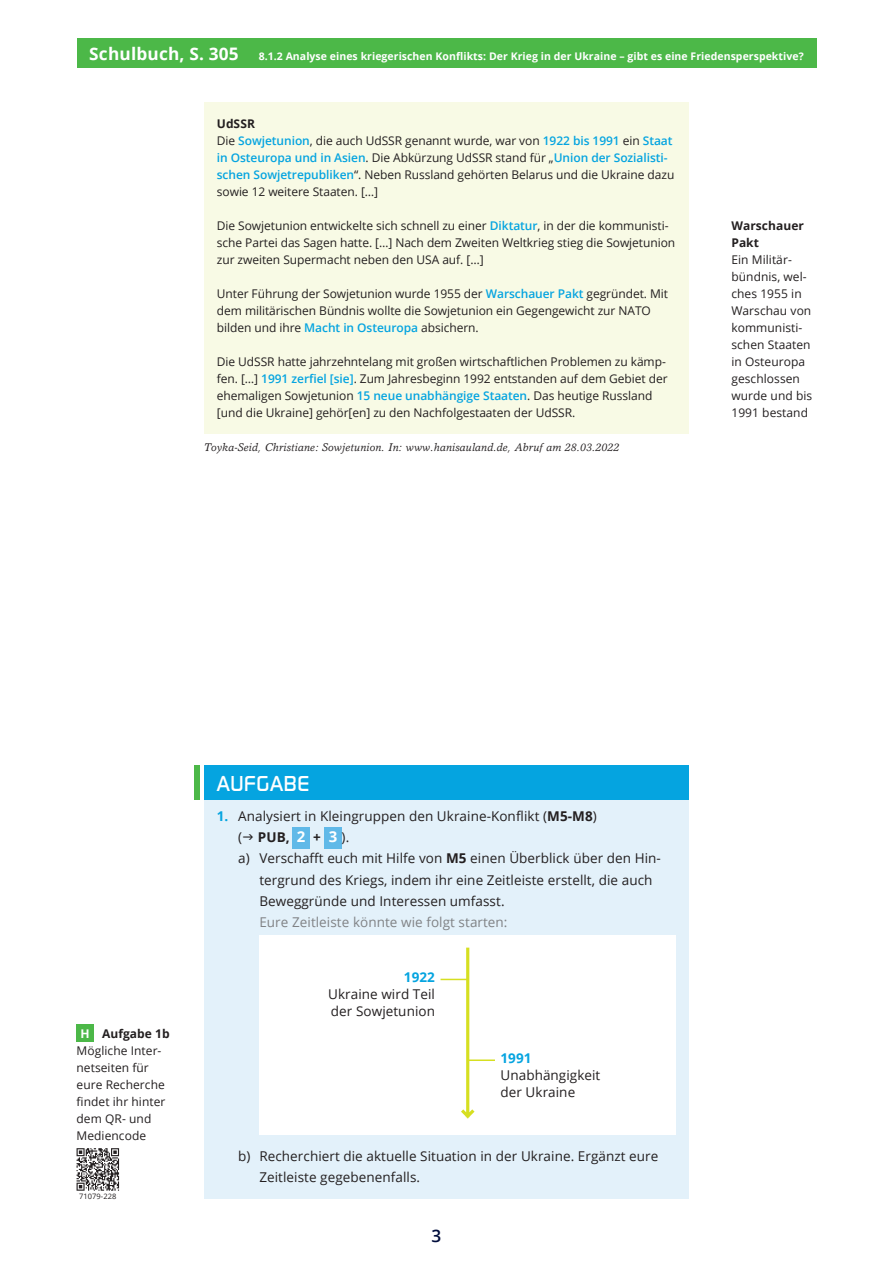
<style>
.page{position:relative;width:893px;height:1263px;background:#fff}
.page>*{position:absolute;margin:0;border:0;box-sizing:border-box;transform-origin:0 0}
.t1{font:500 22.5px "Digital EF";letter-spacing:.025em;color:#fff}
.t2{font:600 17.25px "Open Sans";color:#000d3c}
.t3{font:13.5px/17px "Open Sans";letter-spacing:.005em;color:#231f20}
.t4{font:13.5px "Open Sans";letter-spacing:.005em;color:#808285}
.t5{font:700 13.5px "Open Sans";color:#231f20}
.t6{font:700 13.5px "Open Sans";letter-spacing:.005em;color:#05a4e0}
.t7{font:12px/17px "Open Sans";letter-spacing:-.005em;color:#231f20}
.t8{font:700 12px/17px "Open Sans";letter-spacing:.005em;color:#231f20}
.t9{font:italic 11.25px "Garth Graphic";letter-spacing:.01em;color:#231f20}
.t10{font:700 10.5px "Open Sans";letter-spacing:.005em;color:#fff}
.t11{font:7.5px "Open Sans";letter-spacing:.005em;color:#231f20}
.s1{font-size:17.25px}
.s2{font-weight:700}
.s3{font-weight:600;color:#05a4e0}
.s4{font-weight:700;color:#fff}
.s5{font-weight:700;color:#05a4e0}
.s6{font-weight:400}
.s7{font-size:15px;color:#fff}
</style>
<div class="page">
<div style="left:77px;top:38px;width:739px;height:30px;background:#4cb848"></div>
<div style="left:204px;top:102px;width:485px;height:332px;background:#f8fae5"></div>
<div style="left:204px;top:765px;width:485px;height:434px;background:#e3f1fa"></div>
<div style="left:204px;top:765px;width:485px;height:34px;background:#05a4e0"></div>
<div style="left:194px;top:765px;width:6px;height:34px;background:#4cb848"></div>
<div style="left:293px;top:827px;width:17px;height:21px;background:#60b9e8"></div>
<div style="left:325px;top:827px;width:17px;height:21px;background:#60b9e8"></div>
<div style="left:77px;top:1025px;width:17px;height:17px;background:#4cb848"></div>
<svg style="left:77px;top:1148px;width:42px;height:43px"></svg>
<div style="left:259px;top:935px;width:417px;height:200px;background:#fff"></div>
<hr style="left:468px;top:1059px;width:27px;height:2px;background:#d6df21">
<svg style="left:441px;top:948px;width:33px;height:170px"></svg>
<p class="t10" style="left:89px;top:48px;width:716px"><span class="s1">Schulbuch, S. 305</span> 8.1.2 Analyse eines kriegerischen Konflikts: Der Krieg in der Ukraine – gibt es eine Friedensperspektive?</p>
<p class="t7" style="left:217px;top:114px;width:459px"><span class="s2">UdSSR<br></span>Die <span class="s3">Sowjetunion</span>, die auch UdSSR genannt wurde, war von <span class="s3">1922 bis 1991</span> ein <span class="s3">Staat in Osteuropa und in Asien</span>. Die Abkürzung UdSSR stand für „<span class="s3">Union der Sozialisti&shy;schen Sowjetrepubliken</span>“. Neben Russland gehörten Belarus und die Ukraine dazu sowie 12 weitere Staaten. […]</p>
<p class="t7" style="left:217px;top:216px;width:460px">Die Sowjetunion entwickelte sich schnell zu einer <span class="s3">Diktatur</span>, in der die kommunisti&shy;sche Partei das Sagen hatte. […] Nach dem Zweiten Weltkrieg stieg die Sowjetunion zur zweiten Supermacht neben den USA auf. […]</p>
<p class="t7" style="left:217px;top:284px;width:453px">Unter Führung der Sowjetunion wurde 1955 der <span class="s3">Warschauer Pakt</span> gegründet. Mit dem militärischen Bündnis wollte die Sowjetunion ein Gegengewicht zur NATO bilden und ihre <span class="s3">Macht in Osteuropa</span> absichern.</p>
<p class="t7" style="left:217px;top:353px;width:452px">Die UdSSR hatte jahrzehntelang mit großen wirtschaftlichen Problemen zu kämp&shy;fen. […] <span class="s3">1991 zerfiel [sie]</span>. Zum Jahresbeginn 1992 entstanden auf dem Gebiet der ehemaligen Sowjetunion <span class="s3">15 neue unabhängige Staaten</span>. Das heutige Russland [und die Ukraine] gehör[en] zu den Nachfolgestaaten der UdSSR.</p>
<p class="t9" style="left:204px;top:440px;width:417px">Toyka-Seid, Christiane: Sowjetunion. In: www.hanisauland.de, Abruf am 28.03.2022</p>
<p class="t8" style="left:731px;top:216px;width:74px">Warschauer<br>Pakt</p>
<p class="t7" style="left:731px;top:250px;width:82px">Ein Militär&shy;bündnis, wel&shy;ches 1955 in<br>Warschau von kommunisti&shy;schen Staaten in Osteuropa geschlossen wurde und bis<br>1991 bestand</p>
<p class="t7" style="left:77px;top:1024px;width:95px;text-indent:4px"><span class="s4">H</span> <span class="s2">Aufgabe 1b<br></span>Mögliche Inter&shy;netseiten für eure Recherche findet ihr hinter dem QR- und<br>Mediencode</p>
<p class="t11" style="left:79px;top:1191px;width:39px">71079-228</p>
<h1 class="t1" style="left:217px;top:770px;width:94px">AUFGABE</h1>
<p class="t3" style="left:217px;top:807px;width:381px"><span class="s5">1.</span> Analysiert in Kleingruppen den Ukraine-Konflikt (<span class="s2">M5-M8</span>)</p>
<p class="t5" style="left:238px;top:827px;width:113px"><span class="s6">(</span> PUB, <span class="s7">2</span> + <span class="s7">3</span> <span class="s6">).</span></p>
<p class="t3" style="left:238px;top:849px;width:424px">a) Verschafft euch mit Hilfe von <span class="s2">M5</span> einen Überblick über den Hin-</p>
<p class="t3" style="left:259px;top:871px;width:395px">tergrund des Kriegs, indem ihr eine Zeitleiste erstellt, die auch</p>
<p class="t3" style="left:259px;top:892px;width:247px">Beweggründe und Interessen umfasst.</p>
<p class="t4" style="left:259px;top:913px;width:250px">Eure Zeitleiste könnte wie folgt starten:</p>
<p class="t6" style="left:404px;top:968px;width:33px">1922</p>
<p class="t3" style="left:328px;top:986px;width:108px">Ukraine wird Teil der Sowjetunion</p>
<p class="t6" style="left:500px;top:1049px;width:33px">1991</p>
<p class="t3" style="left:500px;top:1066px;width:101px">Unabhängigkeit der Ukraine</p>
<p class="t3" style="left:259px;top:1145px;width:401px;line-height:21.3px;text-indent:-21px">b) Recherchiert die aktuelle Situation in der Ukraine. Ergänzt eure<br>Zeitleiste gegebenenfalls.</p>
<h2 class="t2" style="left:432px;top:1223px;width:11px">3</h2>
</div>
